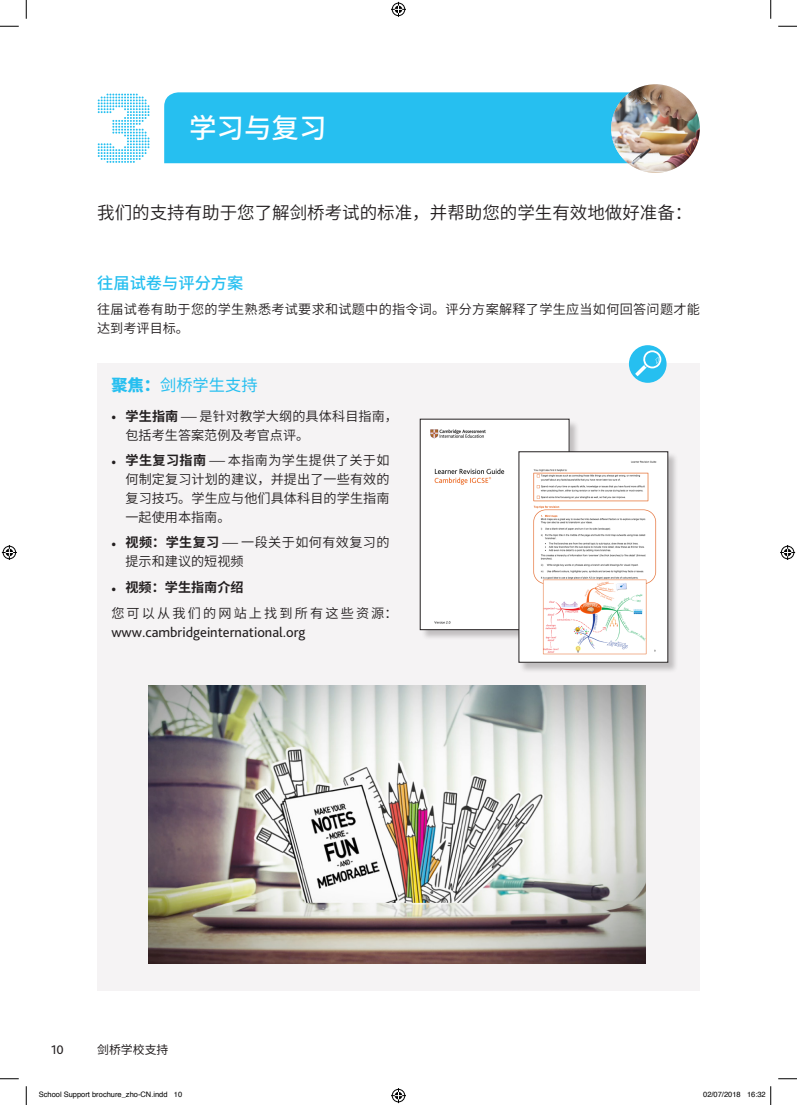
<style>
.page{position:relative;width:797px;height:1105px;background:#fff}
.page>*{position:absolute;margin:0;border:0;box-sizing:border-box;transform-origin:0 0}
.t1{font:500 27.5px "Noto Sans CJ Ksc";color:#fff}
.t2{font:600 17.5px "Noto Sans CJ Ksc";color:#231f20}
.t3{font:500 16.25px "Noto Sans CJ Ksc";color:#26bff0}
.t4{font:16.25px "Noto Sans CJ Ksc";color:#26bff0}
.t5{font:14.5px "Bliss Pro";color:#231f20}
.t6{font:600 13.12px/18.8px "Noto Sans CJ Ksc";letter-spacing:.01em;color:#231f20;scale:1.5 1}
.t7{font:600 13.12px/18.8px "Noto Sans CJ Ksc";letter-spacing:.01em;color:#231f20}
.t8{font:600 13.12px/18.8px "Noto Sans CJ Ksc";letter-spacing:.03em;color:#231f20;scale:1.5 1}
.t9{font:600 13.12px/25.9px "Noto Sans CJ Ksc";letter-spacing:.165em;color:#231f20}
.t10{font:13.12px "Bliss Pro";color:#231f20}
.t11{font:11.88px "Noto Sans CJ Ksc";color:#231f20}
.t12{font:7.5px "Helvetica";color:#000}
.s1{font-weight:900}
.s2{font-family:"Bliss Pro";font-weight:700;font-size:14.5px}
.s3{font-weight:700}
</style>
<div class="page">
<div style="left:164px;top:92px;width:465px;height:71px;background:#26bff0"></div>
<svg style="left:98px;top:94px;width:51px;height:69px"></svg>
<img style="left:611px;top:84px;width:88px;height:89px;border-radius:44px">
<div style="left:97px;top:363px;width:602px;height:627px;background:#f5f3f4"></div>
<div style="left:629px;top:345px;width:37px;height:38px;background:#26bff0;border-radius:50%"></div>
<svg style="left:635px;top:350px;width:26px;height:26px"></svg>
<img style="left:148px;top:685px;width:497px;height:278px">
<div style="left:421px;top:420px;width:158px;height:220px;background:#231f20;opacity:.25"></div>
<div style="left:422px;top:421px;width:145px;height:207px;background:#fff"></div>
<div style="left:519px;top:452px;width:159px;height:221px;background:#231f20;opacity:.25"></div>
<div style="left:519px;top:452px;width:149px;height:210px;background:#fff"></div>
<img style="left:533px;top:460px;width:124px;height:195px">
<svg style="left:0;top:25px;width:19px;height:2px"></svg>
<svg style="left:778px;top:25px;width:19px;height:2px"></svg>
<svg style="left:0;top:1078px;width:19px;height:1px"></svg>
<svg style="left:778px;top:1078px;width:19px;height:1px"></svg>
<svg style="left:25px;top:0;width:2px;height:19px"></svg>
<svg style="left:25px;top:1086px;width:2px;height:19px"></svg>
<svg style="left:770px;top:0;width:1px;height:19px"></svg>
<svg style="left:391px;top:2px;width:15px;height:15px"></svg>
<svg style="left:391px;top:1088px;width:15px;height:15px"></svg>
<svg style="left:2px;top:545px;width:15px;height:15px"></svg>
<svg style="left:780px;top:545px;width:15px;height:15px"></svg>
<svg style="left:770px;top:1086px;width:1px;height:19px"></svg>
<h1 class="t1" style="left:189px;top:113px;width:139px">学习与复习</h1>
<h2 class="t2" style="left:97px;top:203px;width:596px">我们的支持有助于您了解剑桥考试的标准，并帮助您的学生有效地做好准备：</h2>
<p class="t3" style="left:97px;top:273px;width:148px">往届试卷与评分方案</p>
<p class="t7" style="left:97px;top:301px;width:604px">往届试卷有助于您的学生熟悉考试要求和试题中的指令词。评分方案解释了学生应当如何回答问题才能达到考评目标。</p>
<p class="t4" style="left:111px;top:376px;width:148px"><span class="s1">聚焦：</span>剑桥学生支持</p>
<p class="t6" style="left:125px;top:407px;width:183px;text-indent:-14px"><span class="s2">•</span> <span class="s3">学生指南</span>—是针对教学大纲的具体科目指南，包括考生答案范例及考官点评。</p>
<p class="t6" style="left:125px;top:451px;width:177px;text-align:justify;text-indent:-14px"><span class="s2">•</span> <span class="s3">学生复习指南</span> —本指南为学生提供了关于如何制定复习计划的建议，并提出了一些有效的复习技巧。学生应与他们具体科目的学生指南一起使用本指南。</p>
<p class="t8" style="left:125px;top:533px;width:177px;text-indent:-14px"><span class="s2">•</span> <span class="s3">视频：学生复习</span> —一段关于如何有效复习的提示和建议的短视频</p>
<p class="t9" style="left:111px;top:575px;width:288px"><span class="s2">•</span> <span class="s3">视频：学生指南介绍<br></span>您可以从我们的网站上找到所有这些资源：</p>
<p class="t5" style="left:111px;top:623px;width:196px">www.cambridgeinternational.org</p>
<p class="t10" style="left:51px;top:1041px;width:14px">10</p>
<p class="t11" style="left:97px;top:1043px;width:73px">剑桥学校支持</p>
<p class="t12" style="left:39px;top:1089px;width:145px">School Support brochure_zho-CN.indd 10</p>
<p class="t12" style="left:703px;top:1089px;width:64px">02/07/2018 16:32</p>
</div>
